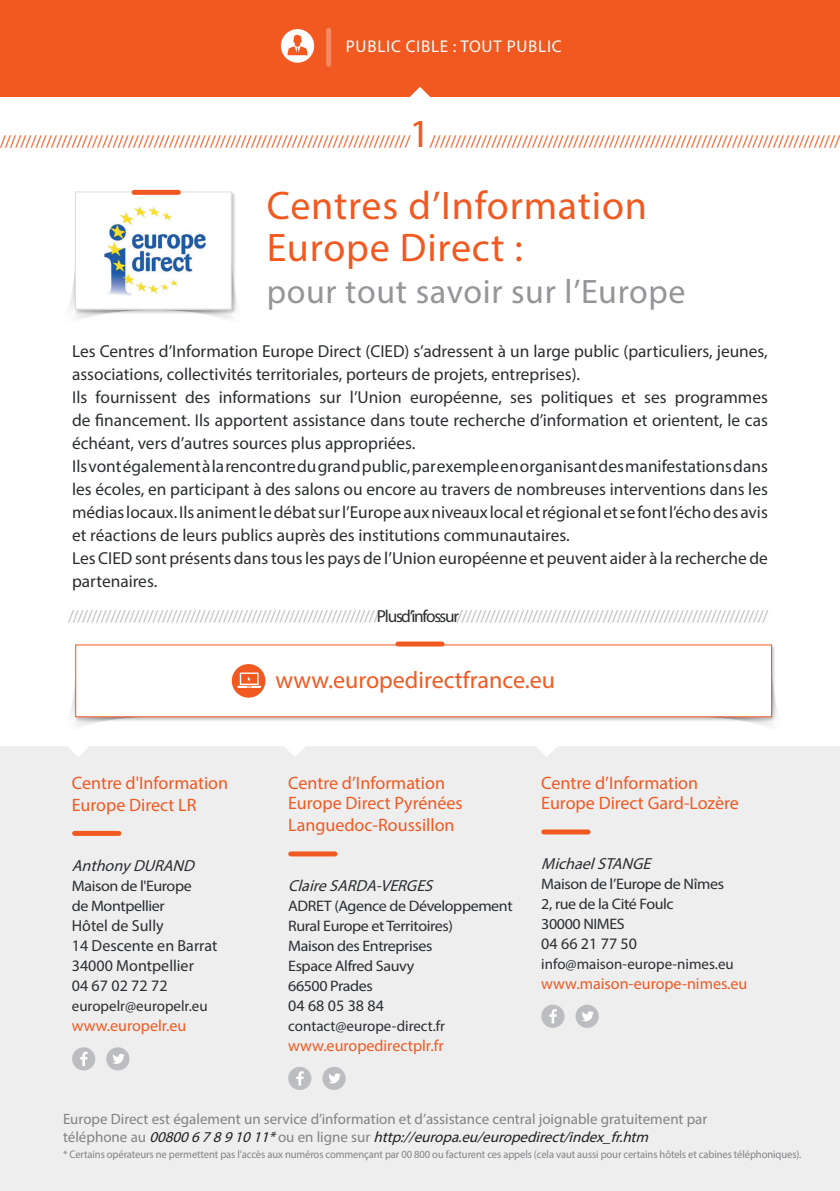
<style>
.page{position:relative;width:840px;height:1191px;background:#fff}
.page>*{position:absolute;margin:0;border:0;box-sizing:border-box;transform-origin:0 0}
.t1{font:40px "Myriad Pro";letter-spacing:.02em;color:#f15921}
.t2{font:34px "Myriad Pro";letter-spacing:.02em;color:#939598}
.t3{font:24px "Myriad Pro";color:#f15921}
.t4{font:18px/22px "Myriad Pro";color:#f15921}
.t5{font:17.4px/23px "Myriad Pro";color:#2a2e31}
.t6{font:17.4px "Myriad Pro";letter-spacing:-.07em;color:#bcbdc0}
.t7{font:17px "Myriad Pro";color:#f15921}
.t8{font:17px "Myriad Pro";letter-spacing:.045em;color:#fff}
.t9{font:16px "Myriad Pro";color:#2a2e31}
.t10{font:16px "Myriad Pro";color:#f15921}
.t11{font:italic 16px "Myriad Pro";color:#2a2e31}
.t12{font:15.2px "Myriad Pro";letter-spacing:-.025em;color:#2a2e31;scale:1.05 1}
.t13{font:15px "Myriad Pro";color:#808285}
.t14{font:italic 15px "Myriad Pro";color:#231f20}
.t15{font:15px "Myriad Pro";color:#2a2e31}
.t16{font:11px "Myriad Pro";letter-spacing:-.01em;color:#808285;scale:.96 1}
.s1{color:#2a2e31}
.s2{font-style:normal;color:#808285}
</style>
<div class="page">
<div style="left:0;top:746px;width:839px;height:445px;background:#eeeeef"></div>
<div style="left:0;top:0;width:839px;height:96px;background:#f15921"></div>
<div style="left:74px;top:831px;width:45px;height:5px;background:#f15921"></div>
<div style="left:290px;top:851px;width:45px;height:5px;background:#f15921"></div>
<div style="left:72px;top:1047px;width:23px;height:23px;background:#bcbdc0;border-radius:50%"></div>
<div style="left:106px;top:1047px;width:23px;height:23px;background:#bcbdc0;border-radius:50%"></div>
<svg style="left:113px;top:1054px;width:12px;height:10px"></svg>
<svg style="left:80px;top:1051px;width:8px;height:15px"></svg>
<div style="left:543px;top:829px;width:44px;height:5px;background:#f15921"></div>
<div style="left:288px;top:1066px;width:23px;height:24px;background:#bcbdc0;border-radius:50%"></div>
<div style="left:322px;top:1066px;width:23px;height:24px;background:#bcbdc0;border-radius:50%"></div>
<svg style="left:329px;top:1073px;width:12px;height:10px"></svg>
<svg style="left:296px;top:1071px;width:7px;height:14px"></svg>
<div style="left:541px;top:1004px;width:23px;height:23px;background:#bcbdc0;border-radius:50%"></div>
<div style="left:575px;top:1004px;width:23px;height:23px;background:#bcbdc0;border-radius:50%"></div>
<svg style="left:582px;top:1011px;width:11px;height:10px"></svg>
<svg style="left:549px;top:1009px;width:7px;height:14px"></svg>
<svg style="left:68px;top:746px;width:21px;height:11px"></svg>
<svg style="left:284px;top:746px;width:21px;height:11px"></svg>
<svg style="left:536px;top:746px;width:21px;height:11px"></svg>
<img style="left:70px;top:280px;width:32px;height:39px">
<div style="left:74px;top:191px;width:162px;height:123px;background:#231f20;opacity:.25"></div>
<div style="left:75px;top:191px;width:157px;height:118px;background:#fff;border:1px solid #dcdddf"></div>
<img style="left:104px;top:206px;width:102px;height:90px">
<div style="left:134px;top:190px;width:44px;height:5px;background:#f15921"></div>
<svg style="left:404px;top:87px;width:31px;height:10px"></svg>
<img style="left:71px;top:694px;width:27px;height:32px">
<div style="left:74px;top:644px;width:701px;height:78px;background:#231f20;opacity:.25"></div>
<div style="left:75px;top:644px;width:696px;height:73px;background:#fff;border:1px solid #f15921"></div>
<div style="left:397px;top:641px;width:45px;height:5px;background:#f15921"></div>
<div style="left:232px;top:664px;width:33px;height:33px;background:#f15921;border-radius:50%"></div>
<svg style="left:237px;top:672px;width:24px;height:16px"></svg>
<div style="left:281px;top:29px;width:33px;height:34px;background:#fff;border-radius:50%"></div>
<svg style="left:287px;top:35px;width:20px;height:20px"></svg>
<div style="left:326px;top:30px;width:5px;height:34px;background:#f58a63"></div>
<p class="t8" style="left:345px;top:36px;width:217px">PUBLIC CIBLE : TOUT PUBLIC</p>
<p class="t1" style="left:409px;top:109px;width:22px">1</p>
<p class="t7" style="left:0;top:131px;width:412px">////////////////////////////////////////////////////////////////////////////////</p>
<p class="t7" style="left:429px;top:131px;width:412px">////////////////////////////////////////////////////////////////////////////////</p>
<p class="t1" style="left:266px;top:181px;width:381px">Centres d’Information</p>
<p class="t1" style="left:266px;top:223px;width:257px">Europe Direct :</p>
<p class="t2" style="left:266px;top:271px;width:420px">pour tout savoir sur l’Europe</p>
<p class="t5" style="left:72px;top:340px;width:697px">Les Centres d’Information Europe Direct (CIED) s’adressent à un large public (particuliers, jeunes, associations, collectivités territoriales, porteurs de projets, entreprises).</p>
<p class="t5" style="left:72px;top:386px;width:697px;text-align:justify">Ils fournissent des informations sur l’Union européenne, ses politiques et ses programmes de financement. Ils apportent assistance dans toute recherche d’information et orientent, le cas échéant, vers d’autres sources plus appropriées.</p>
<p class="t5" style="left:72px;top:455px;width:697px;text-align:justify">Ils vont également à la rencontre du grand public, par exemple en organisant des manifestations dans les écoles, en participant à des salons ou encore au travers de nombreuses interventions dans les médias locaux. Ils animent le débat sur l’Europe aux niveaux local et régional et se font l’écho des avis et réactions de leurs publics auprès des institutions communautaires.</p>
<p class="t5" style="left:72px;top:547px;width:697px">Les CIED sont présents dans tous les pays de l’Union européenne et peuvent aider à la recherche de partenaires.</p>
<p class="t6" style="left:68px;top:605px;width:701px">////////////////////////////////////////////////////////////////// <span class="s1">Plus d’infos sur</span>//////////////////////////////////////////////////////////////////</p>
<p class="t4" style="left:72px;top:772px;width:158px">Centre d'Information</p>
<p class="t4" style="left:72px;top:794px;width:126px">Europe Direct LR</p>
<p class="t11" style="left:72px;top:856px;width:128px">AnthonyDURAND</p>
<p class="t12" style="left:72px;top:877px;width:116px">Maison de l'Europe</p>
<p class="t12" style="left:72px;top:897px;width:90px">de Montpellier</p>
<p class="t9" style="left:72px;top:916px;width:93px">Hôtel de Sully</p>
<p class="t9" style="left:72px;top:936px;width:147px">14 Descente en Barrat</p>
<p class="t9" style="left:72px;top:956px;width:123px">34000 Montpellier</p>
<p class="t9" style="left:72px;top:976px;width:97px">04 67 02 72 72</p>
<p class="t15" style="left:72px;top:997px;width:137px">europelr@europelr.eu</p>
<p class="t10" style="left:72px;top:1016px;width:116px">www.europelr.eu</p>
<p class="t3" style="left:275px;top:665px;width:281px">www.europedirectfrance.eu</p>
<p class="t4" style="left:288px;top:772px;width:158px">Centre d’Information</p>
<p class="t4" style="left:288px;top:792px;width:176px">Europe Direct Pyrénées<br>Languedoc-Roussillon</p>
<p class="t11" style="left:288px;top:876px;width:150px">ClaireSARDA-VERGES</p>
<p class="t12" style="left:288px;top:897px;width:215px">ADRET (Agence de Développement</p>
<p class="t12" style="left:288px;top:917px;width:158px">Rural Europe et Territoires)</p>
<p class="t12" style="left:288px;top:937px;width:139px">Maison des Entreprises</p>
<p class="t12" style="left:288px;top:957px;width:121px">Espace Alfred Sauvy</p>
<p class="t12" style="left:288px;top:977px;width:82px">66500 Prades</p>
<p class="t9" style="left:288px;top:996px;width:97px">04 68 05 38 84</p>
<p class="t15" style="left:288px;top:1017px;width:158px">contact@europe-direct.fr</p>
<p class="t10" style="left:288px;top:1036px;width:157px">www.europedirectplr.fr</p>
<p class="t4" style="left:541px;top:772px;width:158px">Centre d’Information</p>
<p class="t4" style="left:541px;top:792px;width:199px">Europe Direct Gard-Lozère</p>
<p class="t11" style="left:541px;top:854px;width:116px">MichaelSTANGE</p>
<p class="t12" style="left:541px;top:875px;width:175px">Maison de l’Europe de Nîmes</p>
<p class="t12" style="left:541px;top:895px;width:128px">2, rue de la Cité Foulc</p>
<p class="t12" style="left:541px;top:915px;width:81px">30000 NIMES</p>
<p class="t9" style="left:541px;top:934px;width:97px">04 66 21 77 50</p>
<p class="t15" style="left:541px;top:955px;width:194px">info@maison-europe-nimes.eu</p>
<p class="t10" style="left:541px;top:974px;width:207px">www.maison-europe-nimes.eu</p>
<p class="t13" style="left:63px;top:1109px;width:645px">Europe Direct est également un service d’information et d’assistance central joignable gratuitement par</p>
<p class="t14" style="left:63px;top:1127px;width:591px"><span class="s2">t é l é p h o n e a u</span> 0080067891011*<span class="s2">o u e n l i g n e s u r</span> http://europa.eu/europedirect/index_fr.htm</p>
<p class="t16" style="left:63px;top:1147px;width:770px">* Certains opérateurs ne permettent pas l’accès aux numéros commençant par 00 800 ou facturent ces appels (cela vaut aussi pour certains hôtels et cabines téléphoniques).</p>
</div>
